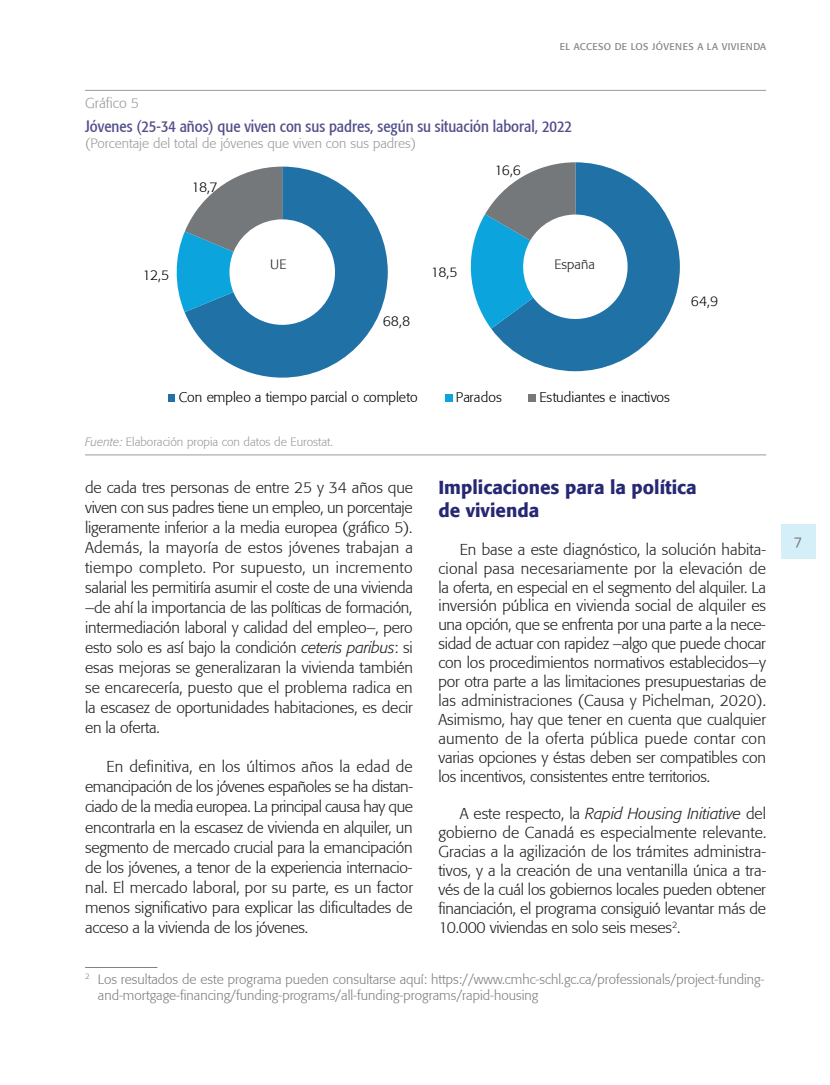
<style>
.page{position:relative;width:830px;height:1085px;background:#fff}
.page>*{position:absolute;margin:0;border:0;box-sizing:border-box;transform-origin:0 0}
.t1{font:500 18.75px/22.5px "Formata";color:#272873}
.t2{font:condensed 16.5px "Formata";color:#524f8a}
.t3{font:300 15.75px/20.1px "Formata";letter-spacing:-.015em;color:#231f20;text-align:justify}
.t4{font:15px "Linotype Aroma";color:#7f8080}
.t5{font:300 14.25px "Formata";color:#9b9a99}
.t6{font:300 14.1px "Formata";color:#000001}
.t7{font:300 13.95px "Formata";letter-spacing:.005em;color:#000001}
.t8{font:300 13.5px/16.2px "Formata";color:#7f8080}
.t9{font:300 13.5px "Formata";color:#9b9a99}
.t10{font:300 13.5px "Formata";color:#231f20}
.t11{font:300 12px "Formata";color:#9b9a99}
.t12{font:9.75px "Formata";letter-spacing:.04em;color:#808285}
.s1{font-style:italic}
</style>
<div class="page">
<div style="left:780px;top:524px;width:34px;height:34px;background:#d5eff8"></div>
<hr style="left:85px;top:966px;width:72px;height:1px;background:#7f8080">
<hr style="left:85px;top:90px;width:680px;height:1px;background:#9b9a99">
<hr style="left:85px;top:454px;width:680px;height:1px;background:#9b9a99">
<svg style="left:184px;top:166px;width:203px;height:211px;fill:#2071a5"></svg>
<svg style="left:176px;top:166px;width:106px;height:146px"></svg>
<svg style="left:491px;top:162px;width:188px;height:209px;fill:#2071a5"></svg>
<svg style="left:470px;top:162px;width:105px;height:166px"></svg>
<div style="left:168px;top:394px;width:7px;height:7px;background:#2071a5"></div>
<div style="left:444px;top:394px;width:8px;height:7px;background:#0ba4dc"></div>
<div style="left:528px;top:394px;width:7px;height:7px;background:#74787a"></div>
<p class="t12" style="left:559px;top:40px;width:208px">EL ACCESO DE LOS JÓVENES A LA VIVIENDA</p>
<p class="t5" style="left:85px;top:94px;width:56px">Gráfico 5</p>
<p class="t2" style="left:85px;top:116px;width:488px">Jóvenes (25-34 años) que viven con sus padres, según su situación laboral, 2022</p>
<p class="t9" style="left:85px;top:135px;width:332px">(Porcentaje del total de jóvenes que viven con sus padres)</p>
<p class="t6" style="left:191px;top:179px;width:28px">18,7</p>
<p class="t7" style="left:494px;top:162px;width:28px">16,6</p>
<p class="t6" style="left:142px;top:266px;width:28px">12,5</p>
<p class="t10" style="left:270px;top:257px;width:18px">UE</p>
<p class="t10" style="left:554px;top:257px;width:42px">España</p>
<p class="t7" style="left:430px;top:263px;width:28px">18,5</p>
<p class="t6" style="left:382px;top:312px;width:29px">68,8</p>
<p class="t7" style="left:690px;top:293px;width:29px">64,9</p>
<p class="t7" style="left:179px;top:388px;width:240px">Con empleo a tiempo parcial o completo</p>
<p class="t7" style="left:455px;top:388px;width:48px">Parados</p>
<p class="t7" style="left:539px;top:388px;width:132px">Estudiantes e inactivos</p>
<p class="t11" style="left:85px;top:434px;width:249px"><span class="s1">Fuente:</span> Elaboración propia con datos de Eurostat.</p>
<p class="t1" style="left:438px;top:476px;width:260px">Implicaciones para la política de vivienda</p>
<p class="t3" style="left:438px;top:539px;width:329px;line-height:18.9px;text-indent:21px">En base a este diagnóstico, la solución habita&shy;cional pasa necesariamente por la elevación de la oferta, en especial en el segmento del alquiler. La inversión pública en vivienda social de alquiler es una opción, que se enfrenta por una parte a la nece&shy;sidad de actuar con rapidez –algo que puede chocar con los procedimientos normativos establecidos—y por otra parte a las limitaciones presupuestarias de las administraciones (Causa y Pichelman, 2020).<br>Asimismo, hay que tener en cuenta que cualquier aumento de la oferta pública puede contar con varias opciones y éstas deben ser compatibles con los incentivos, consistentes entre territorios.</p>
<p class="t3" style="left:438px;top:804px;width:329px;line-height:18.9px;text-indent:21px">A este respecto, la <span class="s1">Rapid Housing Initiative</span> del gobierno de Canadá es especialmente relevante.<br>Gracias a la agilización de los trámites administra&shy;tivos, y a la creación de una ventanilla única a tra&shy;vés de la cuál los gobiernos locales pueden obtener financiación, el programa consiguió levantar más de 10.000 viviendas en solo seis meses<sup>2</sup>.</p>
<p class="t3" style="left:85px;top:477px;width:329px">de cada tres personas de entre 25 y 34 años que viven con sus padres tiene un empleo, un porcentaje ligeramente inferior a la media europea (gráfico 5).<br>Además, la mayoría de estos jóvenes trabajan a tiempo completo. Por supuesto, un incremento salarial les permitiría asumir el coste de una vivienda –de ahí la importancia de las políticas de formación, intermediación laboral y calidad del empleo–, pero esto solo es así bajo la condición <span class="s1">ceteris paribus</span>: si esas mejoras se generalizaran la vivienda también se encarecería, puesto que el problema radica en la escasez de oportunidades habitaciones, es decir en la oferta.</p>
<p class="t3" style="left:85px;top:756px;width:329px;text-indent:21px">En definitiva, en los últimos años la edad de emancipación de los jóvenes españoles se ha distan&shy;ciado de la media europea. La principal causa hay que encontrarla en la escasez de vivienda en alquiler, un segmento de mercado crucial para la emancipación de los jóvenes, a tenor de la experiencia internacio&shy;nal. El mercado laboral, por su parte, es un factor menos significativo para explicar las dificultades de acceso a la vivienda de los jóvenes.</p>
<p class="t8" style="left:98px;top:970px;width:668px;text-indent:-13px"><sup>2</sup> Los resultados de este programa pueden consultarse aquí: https://www.cmhc-schl.gc.ca/professionals/project-funding&shy;and-mortgage-financing/funding-programs/all-funding-programs/rapid-housing</p>
<p class="t4" style="left:793px;top:530px;width:10px">7</p>
</div>
